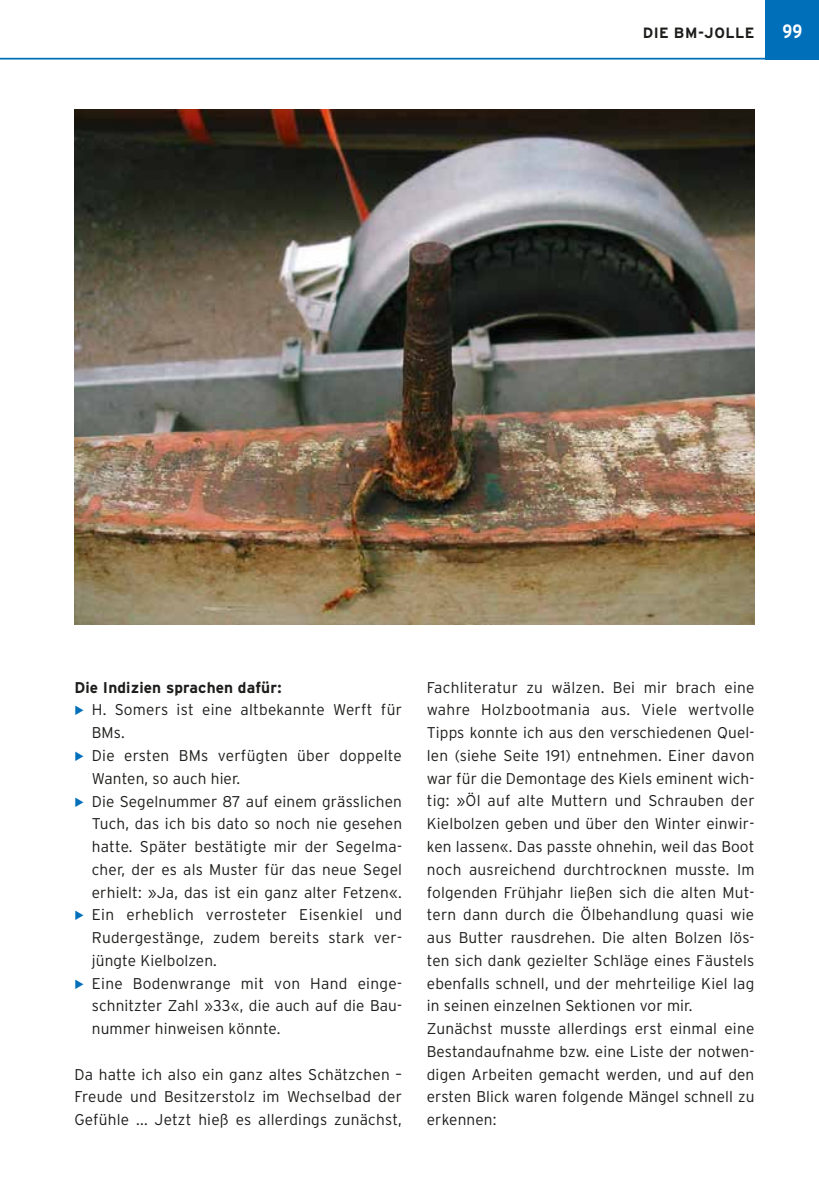
<style>
.page{position:relative;width:819px;height:1191px;background:#fff}
.page>*{position:absolute;margin:0;border:0;box-sizing:border-box;transform-origin:0 0}
.t1{font:700 condensed 19.25px "Interstate";color:#fff}
.t2{font:300 15.58px/22.8px "Interstate";letter-spacing:.01em;color:#1d1d1b}
.t3{font:700 15.58px "Interstate";letter-spacing:.01em;color:#1d1d1b}
.t4{font:700 14.88px "Interstate";color:#1d1d1b}
</style>
<div class="page">
<div style="left:765px;top:0;width:54px;height:59px;background:#006fba"></div>
<hr style="left:0;top:58px;width:819px;height:2px;background:#006fba">
<img style="left:74px;top:109px;width:680px;height:515px">
<p class="t4" style="left:642px;top:24px;width:113px">Die BM-Jolle</p>
<p class="t1" style="left:782px;top:21px;width:21px">99</p>
<p class="t3" style="left:74px;top:678px;width:208px">Die I ndizien sprachen dafür:</p>
<p class="t2" style="left:92px;top:698px;width:312px">H. Somers ist eine altbekannte Werft für BMs.<br>Die ersten BMs verfügten über doppelte Wanten, so auch hier.<br>Die Segelnummer 87 auf einem grässlichen Tuch, das ich bis dato so noch nie gesehen hatte. Später bestätigte mir der Segelma&shy;cher, der es als Muster für das neue Segel erhielt: »Ja, das ist ein ganz alter Fetzen«.<br>Ein erheblich verrosteter Eisenkiel und Rudergestänge, zudem bereits stark ver&shy;jüngte Kielbolzen.<br>Eine Bodenwrange mit von Hand einge&shy;schnitzter Zahl »33«, die auch auf die Bau&shy;nummer hinweisen könnte.</p>
<p class="t2" style="left:74px;top:1062px;width:329px;text-align:justify">Da hatte ich also ein ganz altes Schätzchen – Freude und Besitzerstolz im Wechselbad der Gefühle ... Jetzt hieß es allerdings zunächst,</p>
<p class="t2" style="left:427px;top:675px;width:329px">Fachliteratur zu wälzen. Bei mir brach eine wahre Holzbootmania aus. Viele wertvolle Tipps konnte ich aus den verschiedenen Quel&shy;len (siehe Seite 191) entnehmen. Einer davon war für die Demontage des Kiels eminent wich&shy;tig: »Öl auf alte Muttern und Schrauben der Kielbolzen geben und über den Winter einwir&shy;ken lassen«. Das passte ohnehin, weil das Boot noch ausreichend durchtrocknen musste. Im folgenden Frühjahr ließen sich die alten Mut&shy;tern dann durch die Ölbehandlung quasi wie aus Butter rausdrehen. Die alten Bolzen lös&shy;ten sich dank gezielter Schläge eines Fäustels ebenfalls schnell, und der mehrteilige Kiel lag in seinen einzelnen Sektionen vor mir.<br>Zunächst musste allerdings erst einmal eine Bestandaufnahme bzw. eine Liste der notwen&shy;digen Arbeiten gemacht werden, und auf den ersten Blick waren folgende Mängel schnell zu erkennen:</p>
</div>
